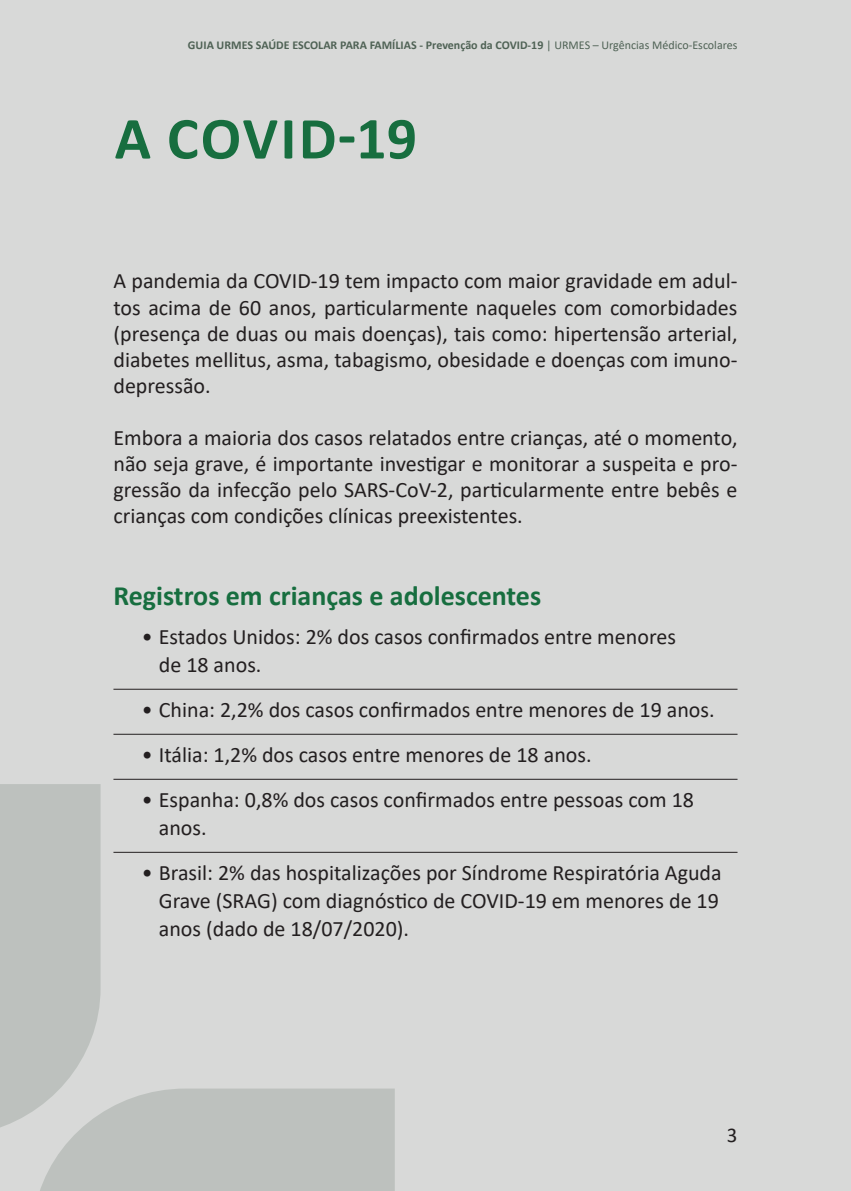
<style>
.page{position:relative;width:851px;height:1191px;background:#fff}
.page>*{position:absolute;margin:0;border:0;box-sizing:border-box;transform-origin:0 0}
.tit_30_branco{font:700 60px "Calibri";letter-spacing:.03em;color:#176e3f}
.sub_1{font:700 28px "Calibri";color:#176e3f}
.c11_just{font:22px/26px "Calibri";color:#231f20}
.t1{font:21px "Calibri";color:#231f20}
.t2{font:700 12px "Calibri";color:#4f6255}
.s1{font-weight:400}
</style>
<div class="page">
<div style="left:0;top:0;width:850px;height:1191px;background:#d8d9d8"></div>
<svg style="left:0;top:784px;width:395px;height:407px"></svg>
<hr style="left:113px;top:689px;width:624px;height:1px;background:#231f20">
<hr style="left:113px;top:734px;width:624px;height:1px;background:#231f20">
<hr style="left:113px;top:779px;width:624px;height:1px;background:#231f20">
<hr style="left:113px;top:852px;width:624px;height:1px;background:#231f20">
<p class="t2" style="left:188px;top:36px;width:551px">GUIA URMES SAÚDE ESCOLAR PARA FAMÍLIAS - Prevenção da COVID-19 <span class="s1">| URMES – Urgências Médico-Escolares</span></p>
<p class="tit_30_branco" style="left:115px;top:96px;width:304px">A COVID-19</p>
<p class="c11_just" style="left:113px;top:268px;width:625px;text-align:justify">A pandemia da COVID-19 tem impacto com maior gravidade em adul&shy;tos acima de 60 anos, particularmente naqueles com comorbidades (presença de duas ou mais doenças), tais como: hipertensão arterial, diabetes mellitus, asma, tabagismo, obesidade e doenças com imuno&shy;depressão.</p>
<p class="c11_just" style="left:113px;top:424px;width:625px;text-align:justify">Embora a maioria dos casos relatados entre crianças, até o momento, não seja grave, é importante investigar e monitorar a suspeita e pro&shy;gressão da infecção pelo SARS-CoV-2, particularmente entre bebês e crianças com condições clínicas preexistentes.</p>
<p class="sub_1" style="left:113px;top:575px;width:429px">Registros em crianças e adolescentes</p>
<p class="c11_just" style="left:159px;top:622px;width:518px;line-height:28px;text-indent:-17px">• Estados Unidos: 2% dos casos confirmados entre menores de 18 anos.</p>
<p class="c11_just" style="left:142px;top:696px;width:574px">• China: 2,2% dos casos confirmados entre menores de 19 anos.</p>
<p class="c11_just" style="left:142px;top:741px;width:451px">• Itália: 1,2% dos casos entre menores de 18 anos.</p>
<p class="c11_just" style="left:159px;top:785px;width:536px;line-height:28px;text-indent:-17px">• Espanha: 0,8% dos casos confirmados entre pessoas com 18 anos.</p>
<p class="c11_just" style="left:159px;top:858px;width:564px;line-height:28px;text-indent:-17px">• Brasil: 2% das hospitalizações por Síndrome Respiratória Aguda<br>Grave (SRAG) com diagnóstico de COVID-19 em menores de 19 anos (dado de 18/07/2020).</p>
<p class="t1" style="left:726px;top:1120px;width:12px">3</p>
</div>
